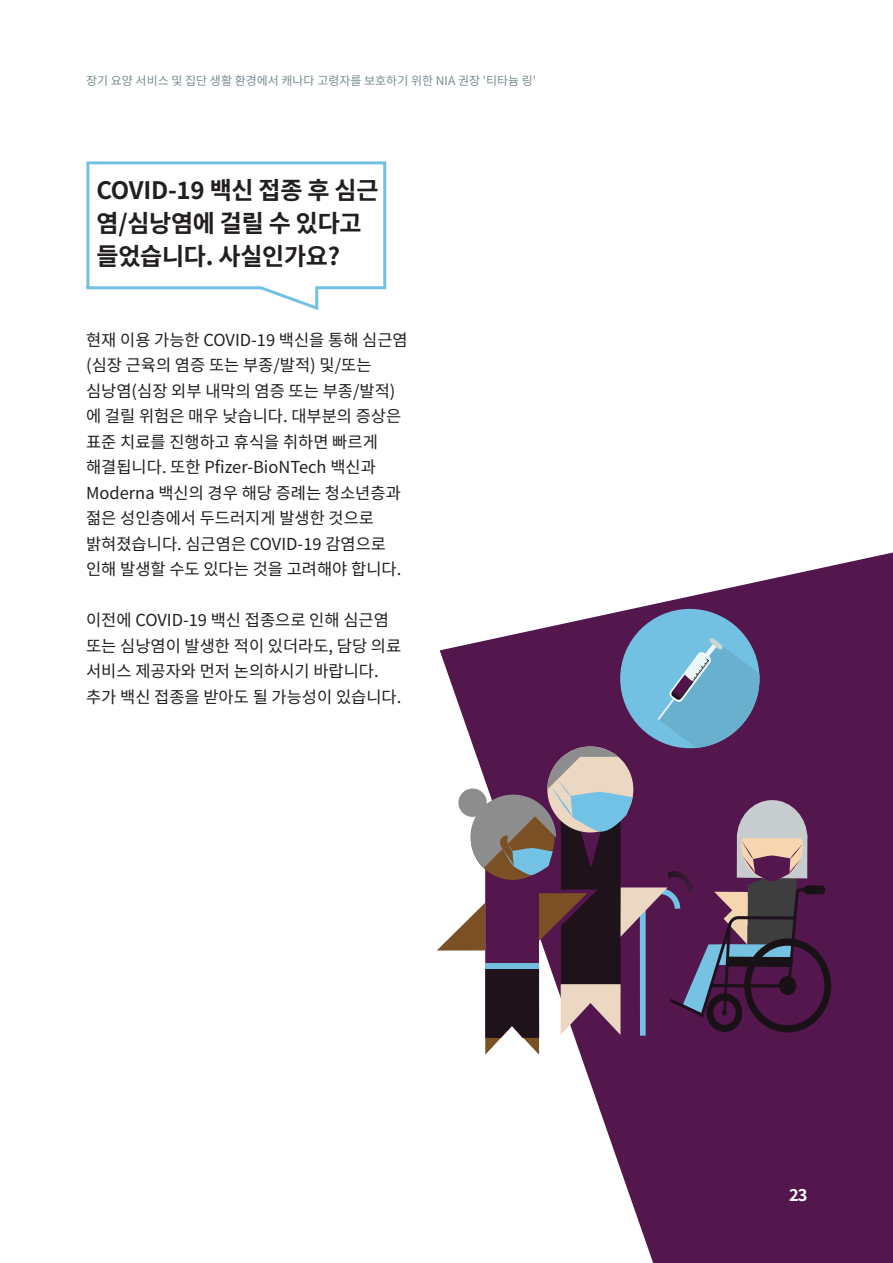
<style>
.page{position:relative;width:893px;height:1263px;background:#fff}
.page>*{position:absolute;margin:0;border:0;box-sizing:border-box;transform-origin:0 0}
.Header_1{font:700 24px/33px "Noto Sans KR";letter-spacing:-.01em;color:#231f20}
.Header_1-2{font:16.5px/25.5px "Noto Sans KR";color:#231f20}
.t1{font:700 16.5px "Noto Sans KR";color:#fff}
.t2{font:12px "Noto Sans KR";color:#788c93}
</style>
<div class="page">
<svg style="left:497px;top:552px;width:396px;height:711px;fill:#53164d"></svg>
<div style="left:620px;top:609px;width:139px;height:139px;background:#73c1e2;border-radius:50%"></div>
<svg style="left:437px;top:638px;width:394px;height:417px;background:#705473"></svg>
<svg style="left:86px;top:161px;width:301px;height:149px"></svg>
<p class="t2" style="left:86px;top:74px;width:452px">장기 요양 서비스 및 집단 생활 환경에서 캐나다 고령자를 보호하기 위한 NIA 권장 '티타늄 링'</p>
<p class="Header_1" style="left:97px;top:174px;width:283px">COVID-19 백신 접종 후 심근 염/심낭염에 걸릴 수 있다고 들었습니다. 사실인가요?</p>
<p class="Header_1-2" style="left:86px;top:327px;width:323px">현재 이용 가능한 COVID-19 백신을 통해 심근염 (심장 근육의 염증 또는 부종/발적) 및/또는 심낭염(심장 외부 내막의 염증 또는 부종/발적) 에 걸릴 위험은 매우 낮습니다. 대부분의 증상은 표준 치료를 진행하고 휴식을 취하면 빠르게 해결됩니다. 또한 Pfizer-BioNTech 백신과<br>Moderna 백신의 경우 해당 증례는 청소년층과 젊은 성인층에서 두드러지게 발생한 것으로 밝혀졌습니다. 심근염은 COVID-19 감염으로 인해 발생할 수도 있다는 것을 고려해야 합니다.</p>
<p class="Header_1-2" style="left:86px;top:608px;width:317px">이전에 COVID-19 백신 접종으로 인해 심근염 또는 심낭염이 발생한 적이 있더라도, 담당 의료 서비스 제공자와 먼저 논의하시기 바랍니다. 추가 백신 접종을 받아도 될 가능성이 있습니다.</p>
<p class="t1" style="left:789px;top:1185px;width:20px">23</p>
</div>
